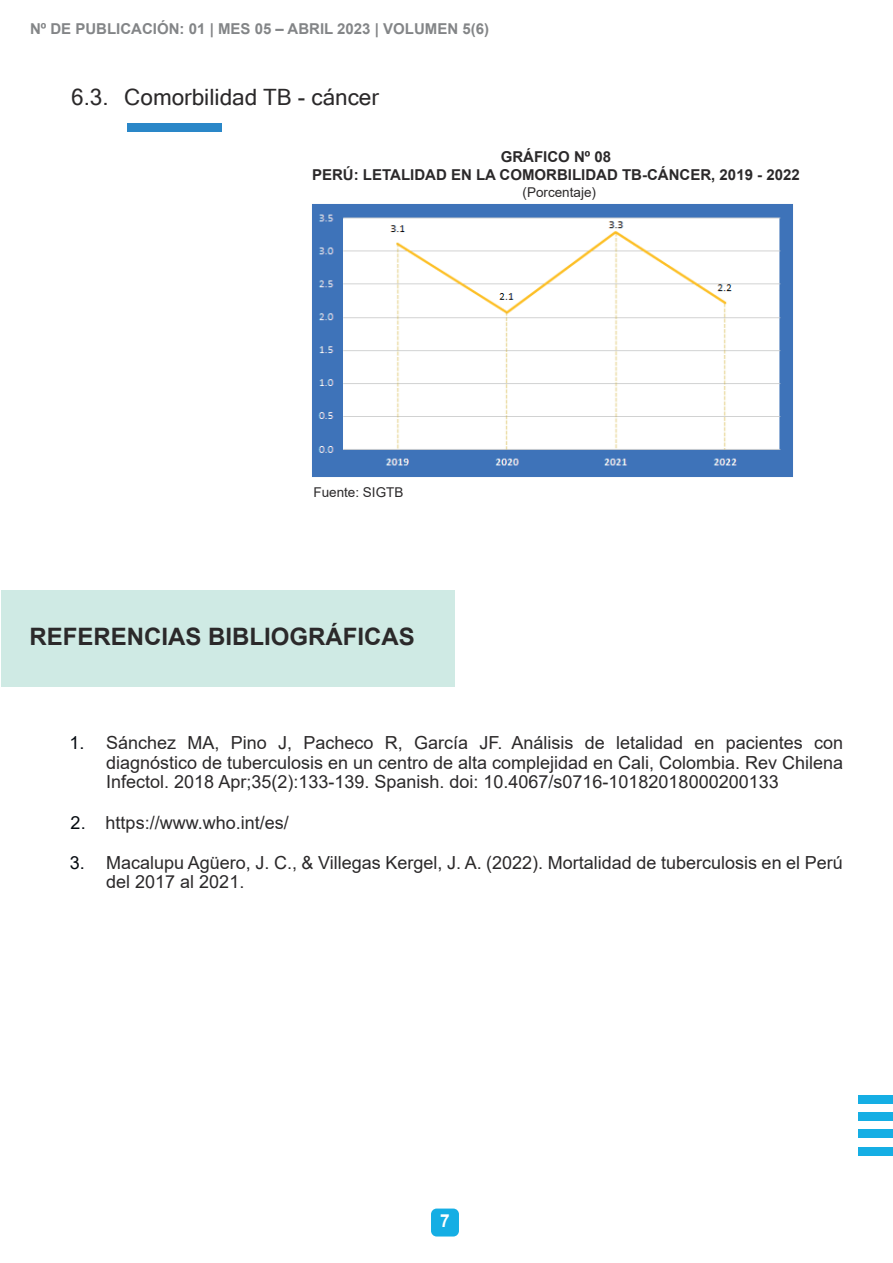
<style>
.page{position:relative;width:893px;height:1263px;background:#fff}
.page>*{position:absolute;margin:0;border:0;box-sizing:border-box;transform-origin:0 0}
.t1{font:700 24px "Arial";color:#2b292a}
.t2{font:22.5px "Microsoft Sans Serif";color:#2b292a}
.t3{font:18px/19.5px "Arial";color:#2b292a;text-align:justify}
.t4{font:18px "Arial";color:#050a10}
.t5{font:700 18px "Arial";color:#fff;scale:.96 1}
.t6{font:700 15px/18px "Arial";color:#2b292a;text-align:center}
.t7{font:700 15px "Arial";color:#838587}
.t8{font:13.5px "Arial";color:#2b292a}
</style>
<div class="page">
<div style="left:858px;top:1095px;width:35px;height:8px;background:#15aee4"></div>
<div style="left:858px;top:1112px;width:35px;height:8px;background:#15aee4"></div>
<div style="left:858px;top:1129px;width:35px;height:8px;background:#15aee4"></div>
<div style="left:858px;top:1147px;width:35px;height:8px;background:#15aee4"></div>
<div style="left:431px;top:1208px;width:28px;height:28px;background:#15aee4;border-radius:6px"></div>
<div style="left:127px;top:123px;width:95px;height:8px;background:#2a87c8"></div>
<div style="left:1px;top:591px;width:453px;height:96px;background:#cfeae4"></div>
<img style="left:312px;top:204px;width:481px;height:273px">
<p class="t7" style="left:30px;top:23px;width:460px">Nº DE PUBLICACIÓN: 01 | MES 05 – ABRIL 2023 | VOLUMEN 5(6)</p>
<p class="t2" style="left:71px;top:88px;width:309px">6.3. Comorbilidad TB - cáncer</p>
<p class="t6" style="left:312px;top:149px;width:489px">GRÁFICO Nº 08<br>PERÚ: LETALIDAD EN LA COMORBILIDAD TB-CÁNCER, 2019 - 2022</p>
<p class="t8" style="left:522px;top:187px;width:75px">(Porcentaje)</p>
<p class="t8" style="left:313px;top:487px;width:92px">Fuente: SIGTB</p>
<h1 class="t1" style="left:29px;top:628px;width:387px">REFERENCIAS BIBLIOGRÁFICAS</h1>
<p class="t4" style="left:69px;top:736px;width:17px">1.</p>
<p class="t4" style="left:71px;top:816px;width:17px">2.</p>
<p class="t4" style="left:70px;top:856px;width:17px">3.</p>
<p class="t3" style="left:106px;top:735px;width:738px">Sánchez MA, Pino J, Pacheco R, García JF. Análisis de letalidad en pacientes con diagnóstico de tuberculosis en un centro de alta complejidad en Cali, Colombia. Rev Chilena Infectol. 2018 Apr;35(2):133-139. Spanish. doi: 10.4067/s0716-10182018000200133</p>
<p class="t3" style="left:106px;top:815px;width:185px">https://www.who.int/es/</p>
<p class="t3" style="left:106px;top:854px;width:738px">Macalupu Agüero, J. C., &amp; Villegas Kergel, J. A. (2022). Mortalidad de tuberculosis en el Perú del 2017 al 2021.</p>
<p class="t5" style="left:440px;top:1214px;width:12px">7</p>
</div>
